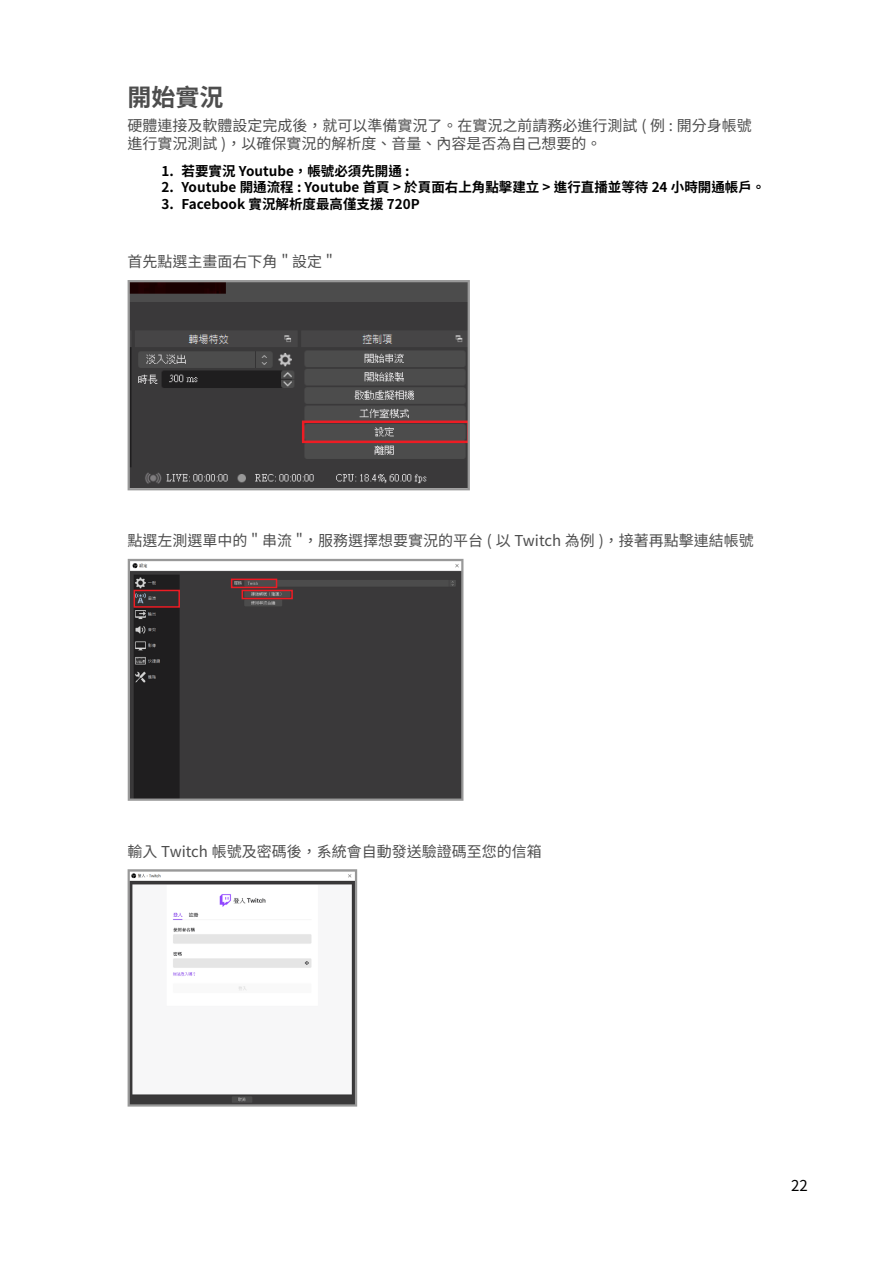
<style>
.page{position:relative;width:893px;height:1263px;background:#fff}
.page>*{position:absolute;margin:0;border:0;box-sizing:border-box;transform-origin:0 0}
.t1{font:700 24px "Noto Sans CJ Ktc";color:#4d4d4d}
.t2{font:15px/18px "Noto Sans CJ Ktc";color:#4d4d4d}
.t3{font:15px "Noto Sans CJ Ktc";color:#000}
.t4{font:700 13.5px "Noto Sans CJ Ktc";color:#000}
</style>
<div class="page">
<svg style="left:128px;top:280px;width:342px;height:210px;background:#494546"></svg>
<svg style="left:128px;top:559px;width:335px;height:242px;background:#434243"></svg>
<svg style="left:133px;top:578px;width:161px;height:30px;background:#513a3c"></svg>
<svg style="left:128px;top:869px;width:229px;height:237px"></svg>
<h1 class="t1" style="left:128px;top:84px;width:97px">開始實況</h1>
<p class="t2" style="left:128px;top:117px;width:626px">硬體連接及軟體設定完成後，就可以準備實況了。在實況之前請務必進行測試 ( 例 : 開分身帳號進行實況測試 )，以確保實況的解析度、音量、內容是否為自己想要的。</p>
<p class="t4" style="left:162px;top:164px;width:250px">1. 若要實況 Youtube，帳號必須先開通 :</p>
<p class="t4" style="left:162px;top:180px;width:605px">2. Youtube 開通流程 : Youtube 首頁 &gt; 於頁面右上角點擊建立 &gt; 進行直播並等待 24 小時開通帳戶。</p>
<p class="t4" style="left:162px;top:196px;width:260px">3. Facebook 實況解析度最高僅支援 720P</p>
<p class="t2" style="left:128px;top:253px;width:207px">首先點選主畫面右下角 " 設定 "</p>
<p class="t2" style="left:128px;top:532px;width:628px">點選左測選單中的 " 串流 "，服務選擇想要實況的平台 ( 以 Twitch 為例 )，接著再點擊連結帳號</p>
<p class="t2" style="left:128px;top:842px;width:416px">輸入 Twitch 帳號及密碼後，系統會自動發送驗證碼至您的信箱</p>
<p class="t3" style="left:791px;top:1177px;width:18px">22</p>
</div>
